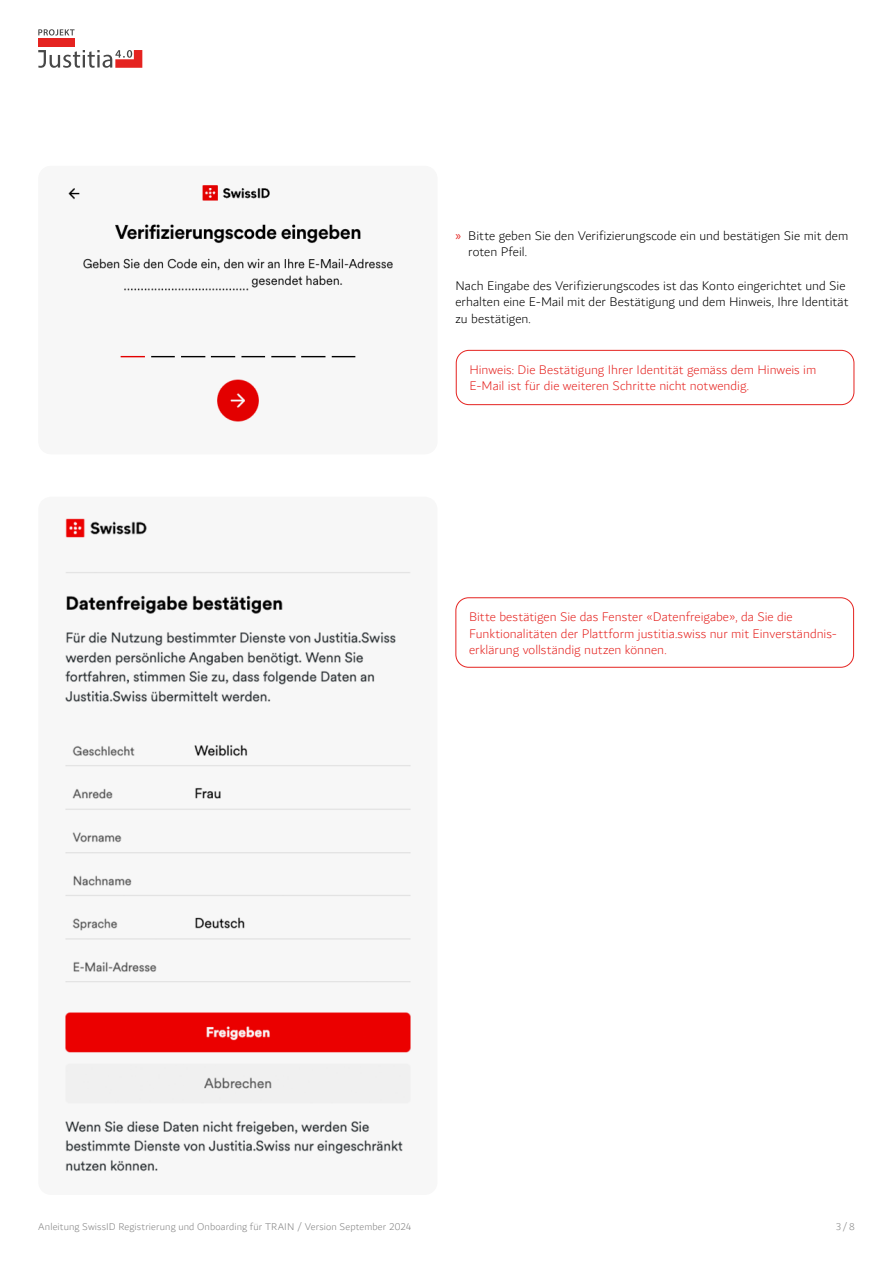
<style>
.page{position:relative;width:893px;height:1263px;background:#fff}
.page>*{position:absolute;margin:0;border:0;box-sizing:border-box;transform-origin:0 0}
.t1{font:300 13.5px/16.5px "Dubai";color:#e52320}
.t2{font:300 13.5px/16.5px "Dubai";color:#000}
.t3{font:300 10.5px "Dubai";letter-spacing:.01em;color:#828282}
.s1{font-family:"Myriad Pro";font-weight:400;color:#e52320}
</style>
<div class="page">
<svg style="left:38px;top:29px;width:104px;height:39px"></svg>
<img style="left:68px;top:185px;width:325px;height:237px">
<div style="left:456px;top:350px;width:398px;height:55px;border:1px solid #e52320;border-radius:13px"></div>
<div style="left:455px;top:597px;width:399px;height:71px;border:1px solid #e52320;border-radius:13px"></div>
<img style="left:65px;top:518px;width:346px;height:654px">
<p class="t2" style="left:468px;top:228px;width:381px;text-indent:-13px"><span class="s1">»</span> Bitte geben Sie den Verifizierungscode ein und bestätigen Sie mit dem roten Pfeil.</p>
<p class="t2" style="left:455px;top:278px;width:395px">Nach Eingabe des Verifizierungscodes ist das Konto eingerichtet und Sie erhalten eine E-Mail mit der Bestätigung und dem Hinweis, Ihre Identität zu bestätigen.</p>
<p class="t1" style="left:469px;top:361px;width:348px">Hinweis: Die Bestätigung Ihrer Identität gemäss dem Hinweis im<br>E-Mail ist für die weiteren Schritte nicht notwendig.</p>
<p class="t1" style="left:469px;top:609px;width:369px">Bitte bestätigen Sie das Fenster «Datenfreigabe», da Sie die<br>Funktionalitäten der Plattform justitia.swiss nur mit Einverständnis&shy;erklärung vollständig nutzen können.</p>
<p class="t3" style="left:38px;top:1218px;width:375px">Anleitung SwissID Registrierung und Onboarding für TRAIN / Version September 2024</p>
<p class="t3" style="left:836px;top:1218px;width:21px">3/8</p>
</div>
